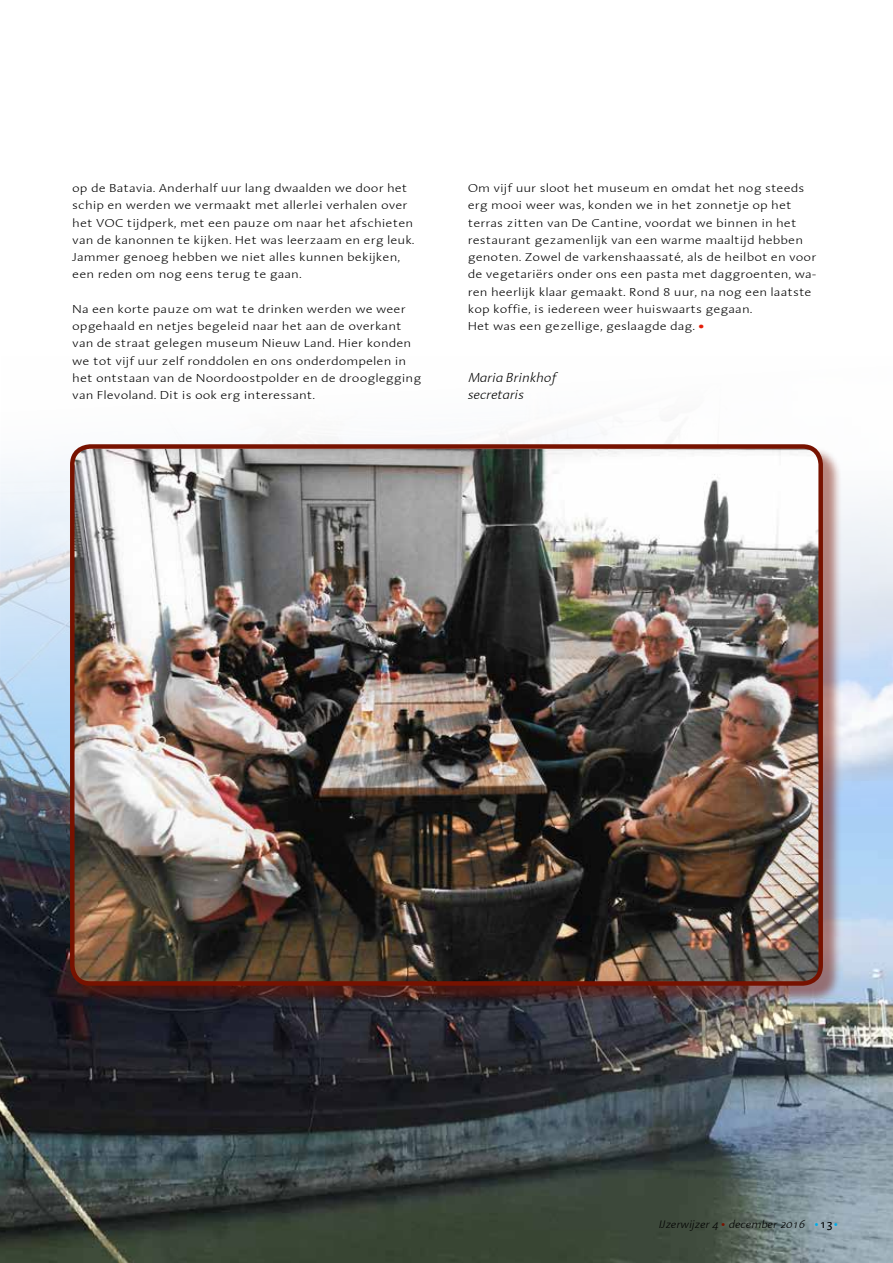
<style>
.page{position:relative;width:893px;height:1263px;background:#fff}
.page>*{position:absolute;margin:0;border:0;box-sizing:border-box;transform-origin:0 0}
.t1{font:italic 300 13.5px/17.2px "Linotype Aroma";color:#000}
.t2{font:300 11.85px/17.2px "Linotype Aroma";color:#000;scale:1.14 1}
.t3{font:italic 300 11.25px "Linotype Aroma";color:#000}
.s1{font-weight:700;color:#e41e0a}
.s2{font-weight:400;font-style:normal;font-size:11.7px;color:#771200}
.s3{font-weight:400;font-style:normal;font-size:11.7px;color:#00abe5}
.s4{font-weight:400;font-style:normal;font-size:11.7px}
</style>
<div class="page">
<img style="left:0;top:428px;width:893px;height:835px">
<div style="left:72px;top:446px;width:770px;height:558px;background:#771200;opacity:.5"></div>
<img style="left:72px;top:449px;width:749px;height:534px">
<div style="left:70px;top:444px;width:753px;height:542px;border:4px solid #771200;border-radius:18px"></div>
<p class="t2" style="left:72px;top:179px;width:302px">op de Batavia. Anderhalf uur lang dwaalden we door het schip en werden we vermaakt met allerlei verhalen over het VOC tijdperk, met een pauze om naar het afschieten van de kanonnen te kijken. Het was leerzaam en erg leuk.<br>Jammer genoeg hebben we niet alles kunnen bekijken, een reden om nog eens terug te gaan.</p>
<p class="t2" style="left:72px;top:300px;width:308px">Na een korte pauze om wat te drinken werden we weer opgehaald en netjes begeleid naar het aan de overkant van de straat gelegen museum Nieuw Land. Hier konden we tot vijf uur zelf ronddolen en ons onderdompelen in het ontstaan van de Noordoostpolder en de drooglegging van Flevoland. Dit is ook erg interessant.</p>
<p class="t2" style="left:468px;top:179px;width:307px">Om vijf uur sloot het museum en omdat het nog steeds erg mooi weer was, konden we in het zonnetje op het terras zitten van De Cantine, voordat we binnen in het restaurant gezamenlijk van een warme maaltijd hebben genoten. Zowel de varkenshaassaté, als de heilbot en voor de vegetariërs onder ons een pasta met daggroenten, wa&shy;ren heerlijk klaar gemaakt. Rond 8 uur, na nog een laatste kop koffie, is iedereen weer huiswaarts gegaan.<br>Het was een gezellige, geslaagde dag. <span class="s1">•</span></p>
<p class="t1" style="left:468px;top:368px;width:90px">Maria Brinkhof secretaris</p>
<p class="t3" style="left:659px;top:1218px;width:181px">IJzerwijzer 4 <span class="s2">•</span> december 2016 <span class="s3">•</span><span class="s4">13</span> <span class="s3">•</span></p>
</div>
